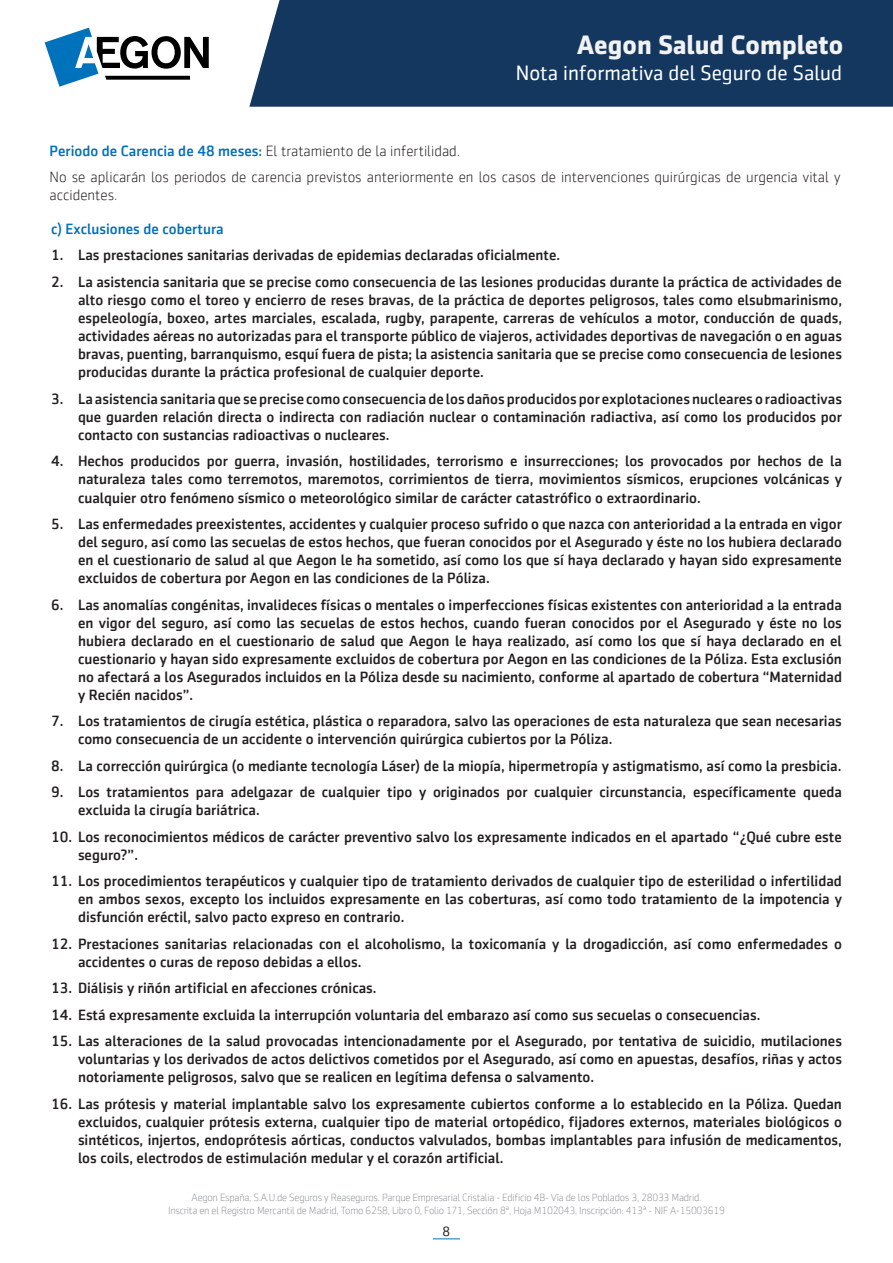
<style>
.page{position:relative;width:893px;height:1263px;background:#fff}
.page>*{position:absolute;margin:0;border:0;box-sizing:border-box;transform-origin:0 0}
.t1{font:700 27px "Sentico Sans DT";color:#f2f2f2}
.t2{font:21px "Sentico Sans DT";color:#fff}
.t3{font:500 15px/18px "Sentico Sans DT";color:#231f20;text-align:justify}
.t4{font:500 15px/18px "Sentico Sans DT";color:#242021;text-align:justify}
.t5{font:300 15px/26.5px "Sentico Sans DT";color:#242021}
.t6{font:500 15px "Sentico Sans DT";color:#0071bb}
.t7{font:13.5px "Sentico Sans DT";color:#231f20}
.t8{font:300 10.5px/12.6px "Sentico Sans DT";letter-spacing:-.025em;color:#939598;text-align:center}
.s1{font-weight:500;color:#0071bb}
</style>
<div class="page">
<svg style="left:45px;top:28px;width:164px;height:59px"></svg>
<div style="left:249px;top:0;width:644px;height:107px;background:#13375f"></div>
<svg style="left:433px;top:1238px;width:27px;height:1px"></svg>
<h1 class="t1" style="left:577px;top:29px;width:268px">Aegon Salud Completo</h1>
<h2 class="t2" style="left:516px;top:62px;width:328px">Nota informativa del Seguro de Salud</h2>
<p class="t5" style="left:50px;top:137px;width:792px"><span class="s1">Periodo de Carencia de 48 meses:</span> El tratamiento de la infertilidad.<br>No se aplicarán los periodos de carencia previstos anteriormente en los casos de intervenciones quirúrgicas de urgencia vital y</p>
<p class="t5" style="left:50px;top:182px;width:69px">accidentes.</p>
<p class="t6" style="left:51px;top:220px;width:174px">c) Exclusiones de cobertura</p>
<p class="t4" style="left:51px;top:246px;width:511px">1. Las prestaciones sanitarias derivadas de epidemias declaradas oficialmente.</p>
<p class="t4" style="left:78px;top:273px;width:765px;text-indent:-27px">2. La asistencia sanitaria que se precise como consecuencia de las lesiones producidas durante la práctica de actividades de alto riesgo como el toreo y encierro de reses bravas, de la práctica de deportes peligrosos, tales como elsubmarinismo, espeleología, boxeo, artes marciales, escalada, rugby, parapente, carreras de vehículos a motor, conducción de quads, actividades aéreas no autorizadas para el transporte público de viajeros, actividades deportivas de navegación o en aguas bravas, puenting, barranquismo, esquí fuera de pista; la asistencia sanitaria que se precise como consecuencia de lesiones producidas durante la práctica profesional de cualquier deporte.</p>
<p class="t4" style="left:78px;top:389px;width:765px;text-indent:-27px">3. La asistencia sanitaria que se precise como consecuencia de los daños producidos por explotaciones nucleares o radioactivas que guarden relación directa o indirecta con radiación nuclear o contaminación radiactiva, así como los producidos por contacto con sustancias radioactivas o nucleares.</p>
<p class="t4" style="left:51px;top:452px;width:792px;text-align:right">4. Hechos producidos por guerra, invasión, hostilidades, terrorismo e insurrecciones; los provocados por hechos de la naturaleza tales como terremotos, maremotos, corrimientos de tierra, movimientos sísmicos, erupciones volcánicas y</p>
<p class="t3" style="left:78px;top:489px;width:624px">cualquier otro fenómeno sísmico o meteorológico similar de carácter catastrófico o extraordinario.</p>
<p class="t3" style="left:78px;top:515px;width:765px;text-indent:-27px">5. Las enfermedades preexistentes, accidentes y cualquier proceso sufrido o que nazca con anterioridad a la entrada en vigor del seguro, así como las secuelas de estos hechos, que fueran conocidos por el Asegurado y éste no los hubiera declarado en el cuestionario de salud al que Aegon le ha sometido, así como los que sí haya declarado y hayan sido expresamente excluidos de cobertura por Aegon en las condiciones de la Póliza.</p>
<p class="t3" style="left:78px;top:596px;width:765px;text-indent:-27px">6. Las anomalías congénitas, invalideces físicas o mentales o imperfecciones físicas existentes con anterioridad a la entrada en vigor del seguro, así como las secuelas de estos hechos, cuando fueran conocidos por el Asegurado y éste no los hubiera declarado en el cuestionario de salud que Aegon le haya realizado, así como los que sí haya declarado en el cuestionario y hayan sido expresamente excluidos de cobertura por Aegon en las condiciones de la Póliza. Esta exclusión no afectará a los Asegurados incluidos en la Póliza desde su nacimiento, conforme al apartado de cobertura “Maternidad y Recién nacidos”.</p>
<p class="t3" style="left:78px;top:712px;width:765px;text-indent:-27px">7. Los tratamientos de cirugía estética, plástica o reparadora, salvo las operaciones de esta naturaleza que sean necesarias como consecuencia de un accidente o intervención quirúrgica cubiertos por la Póliza.</p>
<p class="t3" style="left:51px;top:757px;width:792px">8. La corrección quirúrgica (o mediante tecnología Láser) de la miopía, hipermetropía y astigmatismo, así como la presbicia.</p>
<p class="t3" style="left:78px;top:783px;width:765px;text-indent:-27px">9. Los tratamientos para adelgazar de cualquier tipo y originados por cualquier circunstancia, específicamente queda excluida la cirugía bariátrica.</p>
<p class="t3" style="left:78px;top:828px;width:765px;text-indent:-27px">10. Los reconocimientos médicos de carácter preventivo salvo los expresamente indicados en el apartado “¿Qué cubre este seguro?”.</p>
<p class="t3" style="left:78px;top:872px;width:765px;text-indent:-27px">11. Los procedimientos terapéuticos y cualquier tipo de tratamiento derivados de cualquier tipo de esterilidad o infertilidad en ambos sexos, excepto los incluidos expresamente en las coberturas, así como todo tratamiento de la impotencia y disfunción eréctil, salvo pacto expreso en contrario.</p>
<p class="t3" style="left:78px;top:935px;width:765px;text-indent:-27px">12. Prestaciones sanitarias relacionadas con el alcoholismo, la toxicomanía y la drogadicción, así como enfermedades o accidentes o curas de reposo debidas a ellos.</p>
<p class="t3" style="left:51px;top:979px;width:327px">13. Diálisis y riñón artificial en afecciones crónicas.</p>
<p class="t3" style="left:51px;top:1006px;width:711px">14. Está expresamente excluida la interrupción voluntaria del embarazo así como sus secuelas o consecuencias.</p>
<p class="t3" style="left:78px;top:1032px;width:765px;text-indent:-27px">15. Las alteraciones de la salud provocadas intencionadamente por el Asegurado, por tentativa de suicidio, mutilaciones voluntarias y los derivados de actos delictivos cometidos por el Asegurado, así como en apuestas, desafíos, riñas y actos notoriamente peligrosos, salvo que se realicen en legítima defensa o salvamento.</p>
<p class="t3" style="left:78px;top:1095px;width:765px;text-indent:-27px">16. Las prótesis y material implantable salvo los expresamente cubiertos conforme a lo establecido en la Póliza. Quedan excluidos, cualquier prótesis externa, cualquier tipo de material ortopédico, fijadores externos, materiales biológicos o sintéticos, injertos, endoprótesis aórticas, conductos valvulados, bombas implantables para infusión de medicamentos, los coils, electrodos de estimulación medular y el corazón artificial.</p>
<p class="t8" style="left:168px;top:1191px;width:558px">Aegon España, S.A.U.de Seguros y Reaseguros. Parque Empresarial Cristalia - Edificio 4B- Vía de los Poblados 3, 28033 Madrid.<br>Inscrita en el Registro Mercantil de Madrid, Tomo 6258, Libro 0, Folio 171, Sección 8ª, Hoja M102043, Inscripción: 413ª - NIF A-15003619</p>
<p class="t7" style="left:443px;top:1224px;width:9px">8</p>
</div>
